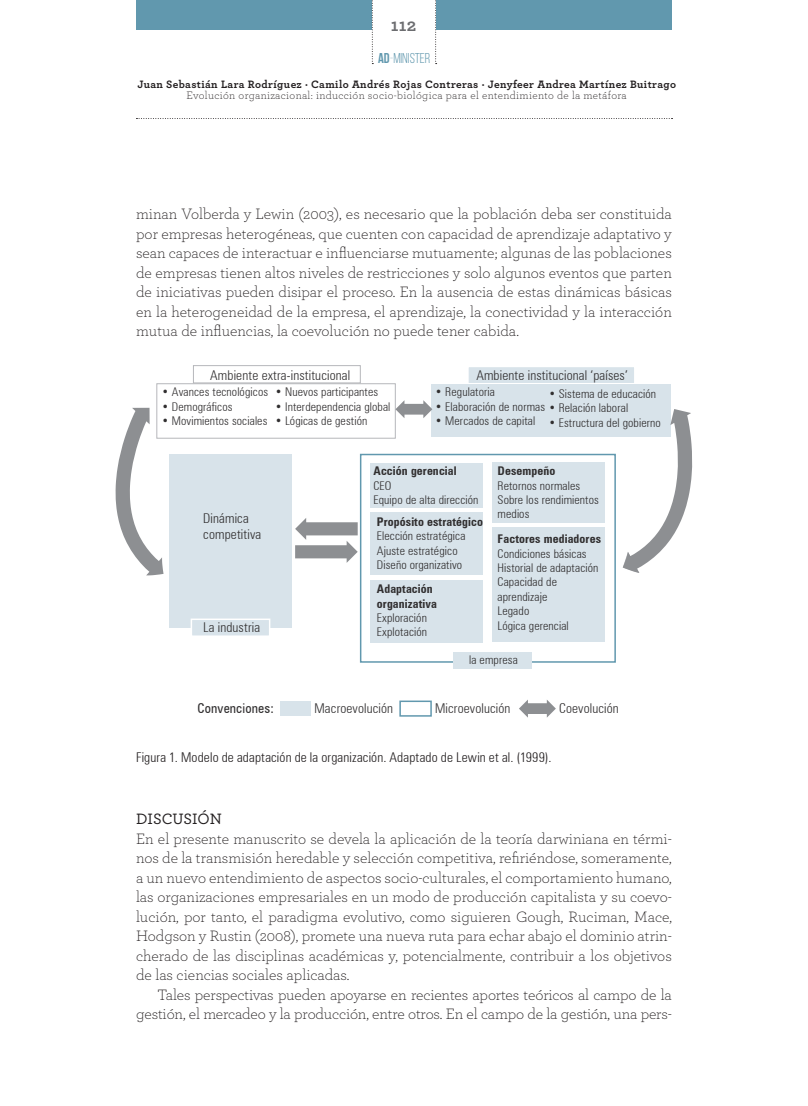
<style>
.page{position:relative;width:808px;height:1106px;background:#fff}
.page>*{position:absolute;margin:0;border:0;box-sizing:border-box;transform-origin:0 0}
.t1{font:700 18px "Archer Pro";color:#6c6d70}
.Texto_corido_con_san{font:300 15.75px/19.5px "Archer Pro";letter-spacing:-.01em;color:#231f20;text-align:justify}
.SUBTITULO{font:500 15.75px "Archer Pro";color:#231f20}
.t2{font:14.25px "Bebas Neue";color:#6198ae}
.t3{font:300 condensed 13.5px/16.2px "Zurich BT";letter-spacing:.01em;color:#312f30}
.Fuente{font:300 condensed 13.5px "Zurich BT";letter-spacing:.01em;color:#231f20}
.t4{font:condensed 13.5px "Zurich BT";letter-spacing:.01em;color:#312f30}
.t5{font:300 condensed 12px/14.4px "Zurich BT";letter-spacing:.01em;color:#312f30}
.t6{font:700 condensed 12px/14.4px "Zurich BT";letter-spacing:.01em;color:#312f30}
.t7{font:700 11.25px "Archer Pro";letter-spacing:.035em;color:#231f20}
.t8{font:300 11.25px "Archer Pro";letter-spacing:.03em;color:#231f20}
.s1{font-weight:700}
.s2{font-weight:300}
</style>
<div class="page">
<svg style="left:136px;top:118px;width:536px;height:1px"></svg>
<div style="left:136px;top:0;width:236px;height:30px;background:#6198ae"></div>
<svg style="left:435px;top:0;width:2px;height:64px"></svg>
<svg style="left:372px;top:0;width:1px;height:64px"></svg>
<div style="left:436px;top:0;width:236px;height:30px;background:#6198ae"></div>
<div style="left:468px;top:366px;width:167px;height:18px;background:#d8e3ea"></div>
<div style="left:467px;top:366px;width:168px;height:18px;border:2px solid #fff"></div>
<div style="left:431px;top:384px;width:240px;height:53px;background:#d8e3ea"></div>
<div style="left:170px;top:454px;width:122px;height:173px;background:#d8e3ea"></div>
<div style="left:191px;top:619px;width:79px;height:17px;background:#d8e3ea"></div>
<div style="left:191px;top:618px;width:79px;height:19px;border:2px solid #fff"></div>
<div style="left:370px;top:463px;width:112px;height:44px;background:#d8e3ea"></div>
<div style="left:492px;top:463px;width:113px;height:60px;background:#d8e3ea"></div>
<div style="left:492px;top:527px;width:113px;height:115px;background:#d8e3ea"></div>
<div style="left:370px;top:512px;width:112px;height:62px;background:#d8e3ea"></div>
<div style="left:370px;top:580px;width:112px;height:62px;background:#d8e3ea"></div>
<div style="left:157px;top:383px;width:238px;height:55px;border:1px solid #b6b7bb"></div>
<div style="left:360px;top:454px;width:256px;height:208px;border:2px solid #6198ae"></div>
<div style="left:193px;top:365px;width:167px;height:18px;border:1px solid #b6b7bb"></div>
<div style="left:453px;top:652px;width:78px;height:16px;background:#d8e3ea"></div>
<div style="left:280px;top:701px;width:31px;height:15px;background:#d8e3ea"></div>
<div style="left:399px;top:700px;width:33px;height:16px;border:2px solid #6198ae"></div>
<svg style="left:295px;top:518px;width:63px;height:45px"></svg>
<svg style="left:395px;top:400px;width:37px;height:18px"></svg>
<svg style="left:519px;top:699px;width:37px;height:18px"></svg>
<svg style="left:623px;top:409px;width:69px;height:164px"></svg>
<svg style="left:115px;top:408px;width:49px;height:167px"></svg>
<p class="t1" style="left:391px;top:10px;width:27px">112</p>
<p class="t2" style="left:378px;top:51px;width:54px"><span class="s1">AD</span><span class="s2">-</span>MINISTER</p>
<p class="t7" style="left:137px;top:75px;width:540px">Juan Sebastián Lara Rodríguez · Camilo Andrés Rojas Contreras · Jenyfeer Andrea Martínez Buitrago</p>
<p class="t8" style="left:187px;top:88px;width:442px">Evolución organizacional: inducción socio-biológica para el entendimiento de la metáfora</p>
<p class="Texto_corido_con_san" style="left:136px;top:204px;width:537px">minan Volberda y Lewin (2003), es necesario que la población deba ser constituida por empresas heterogéneas, que cuenten con capacidad de aprendizaje adaptativo y sean capaces de interactuar e influenciarse mutuamente; algunas de las poblaciones de empresas tienen altos niveles de restricciones y solo algunos eventos que parten de iniciativas pueden disipar el proceso. En la ausencia de estas dinámicas básicas en la heterogeneidad de la empresa, el aprendizaje, la conectividad y la interacción mutua de influencias, la coevolución no puede tener cabida.</p>
<p class="t3" style="left:210px;top:367px;width:141px">Ambiente extra-institucional</p>
<p class="t3" style="left:476px;top:367px;width:153px">Ambiente institucional ‘países’</p>
<p class="t5" style="left:162px;top:385px;width:108px">• Avances tecnológicos</p>
<p class="t5" style="left:162px;top:399px;width:72px">• Demográficos</p>
<p class="t5" style="left:162px;top:413px;width:107px">• Movimientos sociales</p>
<p class="t5" style="left:275px;top:385px;width:105px">• Nuevos participantes</p>
<p class="t5" style="left:275px;top:399px;width:117px">• Interdependencia global</p>
<p class="t5" style="left:275px;top:413px;width:94px">• Lógicas de gestión</p>
<p class="t5" style="left:435px;top:385px;width:61px">• Regulatoria</p>
<p class="t5" style="left:435px;top:399px;width:111px">• Elaboración de normas</p>
<p class="t5" style="left:435px;top:413px;width:102px">• Mercados de capital</p>
<p class="t5" style="left:549px;top:386px;width:109px">• Sistema de educación</p>
<p class="t5" style="left:549px;top:400px;width:81px">• Relación laboral</p>
<p class="t5" style="left:549px;top:415px;width:114px">• Estructura del gobierno</p>
<p class="t3" style="left:203px;top:510px;width:60px">Dinámica competitiva</p>
<p class="t3" style="left:203px;top:619px;width:58px">La industria</p>
<p class="t5" style="left:373px;top:463px;width:106px"><span class="s1">Acción gerencial<br></span>CEO<br>Equipo de alta dirección</p>
<p class="t5" style="left:377px;top:514px;width:108px"><span class="s1">Propósito estratégico<br></span>Elección estratégica<br>Ajuste estratégico<br>Diseño organizativo</p>
<p class="t6" style="left:377px;top:581px;width:61px">Adaptación organizativa<br><span class="s2">Exploración<br>Explotación</span></p>
<p class="t5" style="left:498px;top:463px;width:103px"><span class="s1">Desempeño<br></span>Retornos normales<br>Sobre los rendimientos medios</p>
<p class="t5" style="left:498px;top:531px;width:105px"><span class="s1">Factores mediadores<br></span>Condiciones básicas<br>Historial de adaptación<br>Capacidad de aprendizaje<br>Legado<br>Lógica gerencial</p>
<p class="t5" style="left:469px;top:652px;width:50px">la empresa</p>
<p class="t4" style="left:197px;top:699px;width:78px">Convenciones:</p>
<p class="t3" style="left:315px;top:699px;width:80px">Macroevolución</p>
<p class="t3" style="left:435px;top:699px;width:77px">Microevolución</p>
<p class="t3" style="left:559px;top:699px;width:61px">Coevolución</p>
<p class="Fuente" style="left:136px;top:749px;width:417px">Figura 1. Modelo de adaptación de la organización. Adaptado de Lewin et al. (1999).</p>
<p class="SUBTITULO" style="left:136px;top:807px;width:87px">DISCUSIÓN</p>
<p class="Texto_corido_con_san" style="left:136px;top:828px;width:537px">En el presente manuscrito se devela la aplicación de la teoría darwiniana en térmi&shy;nos de la transmisión heredable y selección competitiva, refiriéndose, someramente, a un nuevo entendimiento de aspectos socio-culturales, el comportamiento humano, las organizaciones empresariales en un modo de producción capitalista y su coevo&shy;lución, por tanto, el paradigma evolutivo, como siguieren Gough, Ruciman, Mace, Hodgson y Rustin (2008), promete una nueva ruta para echar abajo el dominio atrin&shy;cherado de las disciplinas académicas y, potencialmente, contribuir a los objetivos de las ciencias sociales aplicadas.</p>
<p class="Texto_corido_con_san" style="left:136px;top:984px;width:537px;text-align:right">Tales perspectivas pueden apoyarse en recientes aportes teóricos al campo de la gestión, el mercadeo y la producción, entre otros. En el campo de la gestión, una pers-</p>
</div>
